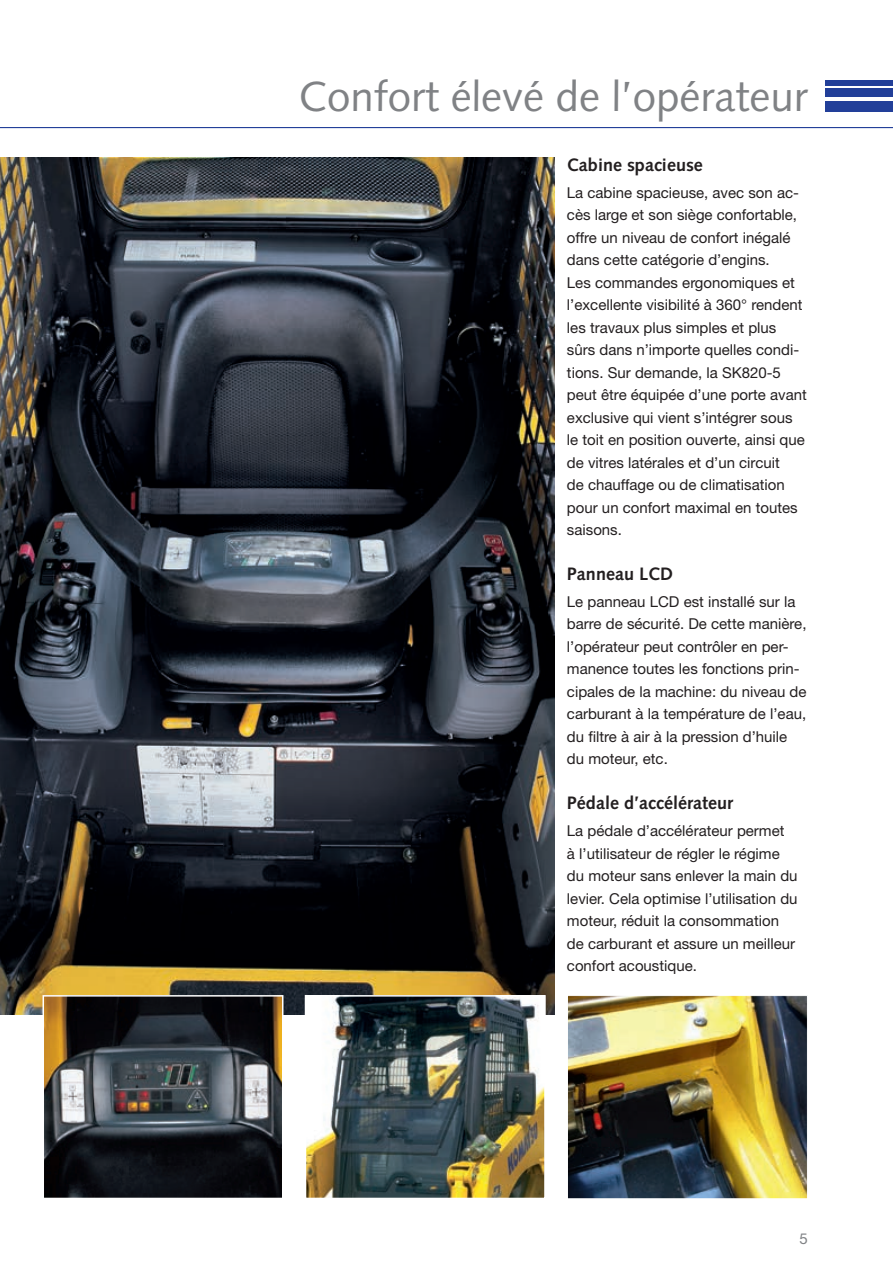
<style>
.page{position:relative;width:893px;height:1263px;background:#fff}
.page>*{position:absolute;margin:0;border:0;box-sizing:border-box;transform-origin:0 0}
.t1{font:42px "Syntax LTCE";color:#808285}
.t2{font:700 18px "Syntax LTCE";color:#231f20}
.t3{font:15px/22.5px "Helvetica Neue LT Pro";color:#231f20}
.t4{font:15px "Helvetica Neue LT Pro";color:#808285}
</style>
<div class="page">
<hr style="left:0;top:127px;width:893px;height:1px;background:#223f99">
<div style="left:825px;top:101px;width:68px;height:10px;background:#223f99"></div>
<div style="left:825px;top:89px;width:68px;height:8px;background:#223f99"></div>
<div style="left:825px;top:80px;width:68px;height:5px;background:#223f99"></div>
<img style="left:0;top:157px;width:554px;height:858px">
<img style="left:46px;top:998px;width:234px;height:198px">
<div style="left:43px;top:995px;width:240px;height:204px;border:2px solid #fff"></div>
<img style="left:569px;top:997px;width:237px;height:200px">
<div style="left:567px;top:995px;width:241px;height:204px;border:1px solid #fff"></div>
<img style="left:308px;top:998px;width:235px;height:198px">
<div style="left:305px;top:995px;width:241px;height:204px;border:2px solid #fff"></div>
<h1 class="t1" style="left:299px;top:72px;width:510px">Confort élevé de l’opérateur</h1>
<p class="t2" style="left:567px;top:154px;width:137px">Cabine spacieuse</p>
<p class="t3" style="left:567px;top:181px;width:241px">La cabine spacieuse, avec son ac&shy;cès large et son siège confortable, offre un niveau de confort inégalé dans cette catégorie d’engins.<br>Les commandes ergonomiques et l’excellente visibilité à 360° rendent les travaux plus simples et plus sûrs dans n’importe quelles condi&shy;tions. Sur demande, la SK820-5 peut être équipée d’une porte avant exclusive qui vient s’intégrer sous le toit en position ouverte, ainsi que de vitres latérales et d’un circuit<br>de chauffage ou de climatisation pour un confort maximal en toutes saisons.</p>
<p class="t2" style="left:567px;top:564px;width:108px">Panneau LCD</p>
<p class="t3" style="left:567px;top:590px;width:241px">Le panneau LCD est installé sur la barre de sécurité. De cette manière, l’opérateur peut contrôler en per&shy;manence toutes les fonctions prin&shy;cipales de la machine: du niveau de carburant à la température de l’eau, du filtre à air à la pression d’huile du moteur, etc.</p>
<p class="t2" style="left:567px;top:793px;width:168px">Pédale d’accélérateur</p>
<p class="t3" style="left:567px;top:819px;width:232px">La pédale d’accélérateur permet<br>à l’utilisateur de régler le régime du moteur sans enlever la main du levier. Cela optimise l’utilisation du moteur, réduit la consommation de carburant et assure un meilleur confort acoustique.</p>
<p class="t4" style="left:800px;top:1229px;width:10px">5</p>
</div>
